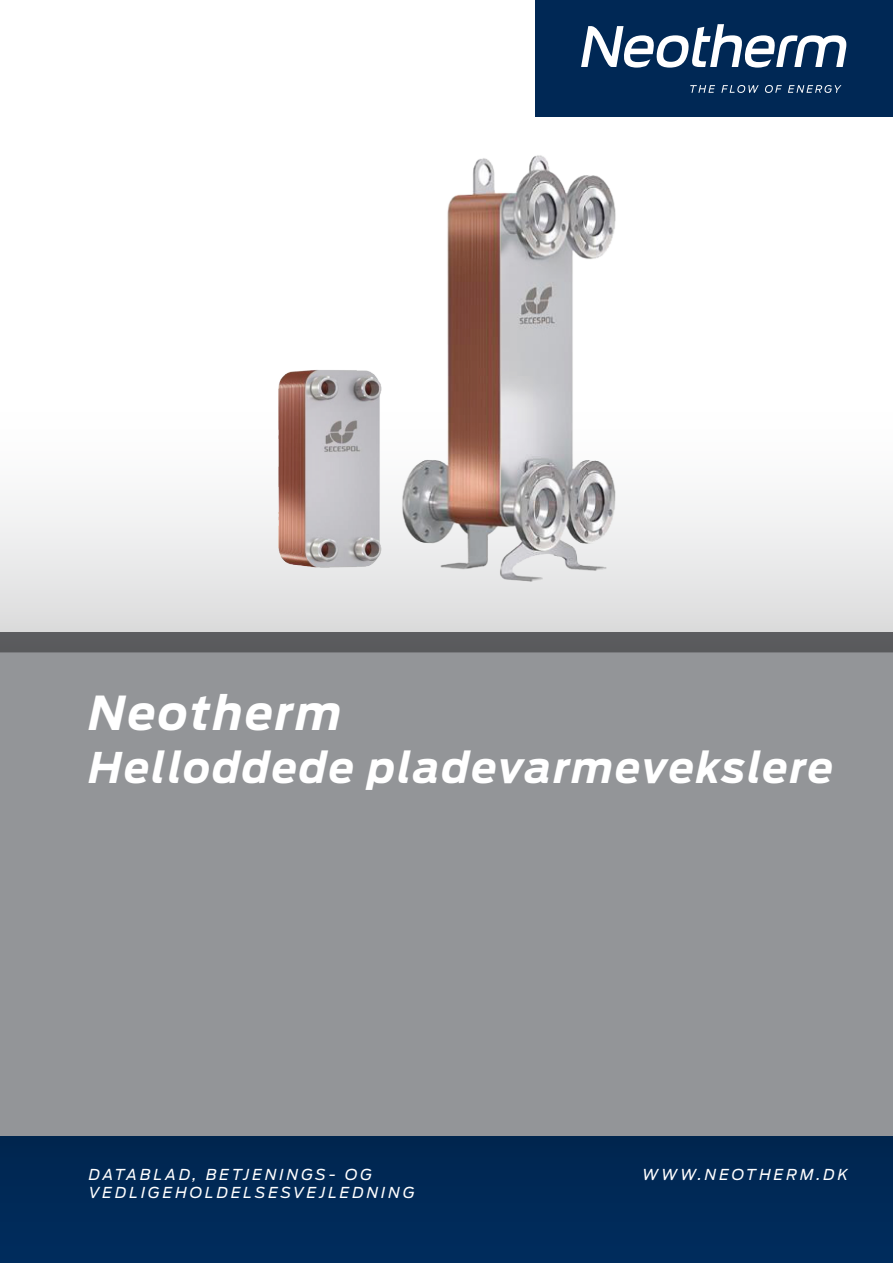
<style>
.page{position:relative;width:893px;height:1263px;background:#fff}
.page>*{position:absolute;margin:0;border:0;box-sizing:border-box;transform-origin:0 0}
.t1{font:italic 700 46.5px "Antenna";letter-spacing:.05em;color:#fff}
.t2{font:italic 700 42px "Antenna";letter-spacing:.05em;color:#fff}
.t3{font:italic 15px "Antenna";letter-spacing:.2em;color:#fff}
</style>
<div class="page">
<div style="left:0;top:653px;width:893px;height:610px;background:#939598"></div>
<div style="left:536px;top:0;width:357px;height:116px;background:#002855"></div>
<svg style="left:690px;top:85px;width:152px;height:8px"></svg>
<svg style="left:581px;top:24px;width:266px;height:44px"></svg>
<div style="left:0;top:1137px;width:893px;height:126px;background:#002957"></div>
<svg style="left:0;top:503px;width:893px;height:150px"></svg>
<img style="left:261px;top:370px;width:116px;height:215px">
<img style="left:377px;top:155px;width:264px;height:439px">
<p class="t1" style="left:89px;top:686px;width:255px">Neotherm</p>
<p class="t2" style="left:89px;top:742px;width:746px">Helloddede pladevarmevekslere</p>
<p class="t3" style="left:89px;top:1166px;width:285px">DATABLAD, BETJENINGS- OG</p>
<p class="t3" style="left:642px;top:1166px;width:207px">WWW.NEOTHERM.DK</p>
<p class="t3" style="left:89px;top:1184px;width:327px">VEDLIGEHOLDELSESVEJLEDNING</p>
</div>
